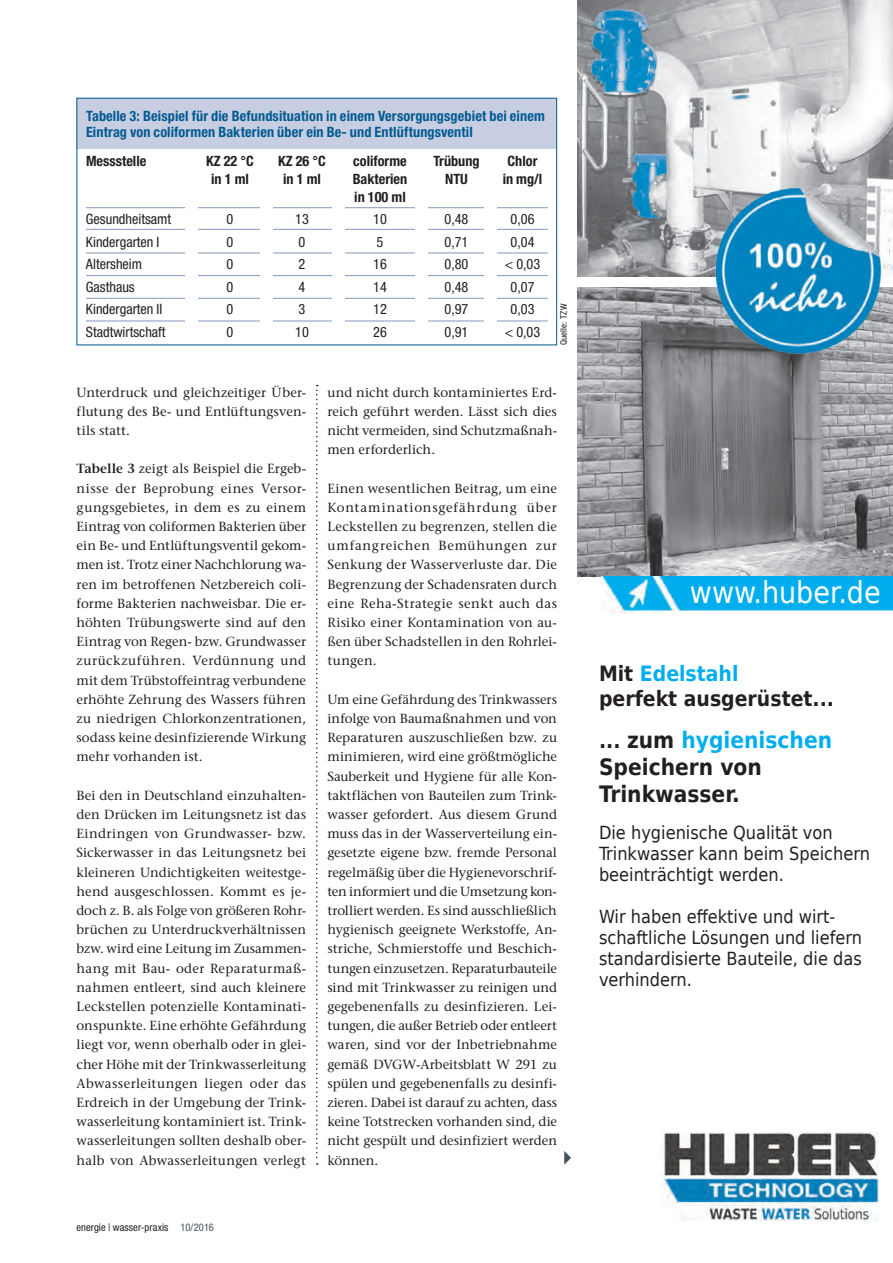
<style>
.page{position:relative;width:893px;height:1263px;background:#fff}
.page>*{position:absolute;margin:0;border:0;box-sizing:border-box;transform-origin:0 0}
.t1{font:30px "Huber Tec";color:#fff}
.t2{font:700 22.5px/27px "Huber Tec";color:#231f20}
.t3{font:700 21px/25.2px "Huber Tec";color:#231f20}
.t4{font:18px/21px "Huber Tec";color:#231f20}
.t5{font:condensed 14.25px "Helvetica Neue LT Std";color:#231f20}
.t6{font:700 condensed 14.25px/16.5px "Helvetica Neue LT Std";letter-spacing:.01em;color:#015a92}
.t7{font:700 condensed 14.25px "Helvetica Neue LT Std";color:#231f20}
.t8{font:13.2px/19.2px "Stone Serif";letter-spacing:.005em;color:#231f20;text-align:justify}
.t9{font:condensed 10.5px "Helvetica Neue LT Std";letter-spacing:.005em;color:#231f20}
.t10{font:condensed 9px "Helvetica Neue LT Std";letter-spacing:.015em;color:#231f20}
.s1{font-weight:600}
.s2{color:#45555d}
.s3{color:#00aeef}
.s4{font-size:21px}
</style>
<div class="page">
<svg style="left:316px;top:385px;width:2px;height:780px"></svg>
<div style="left:77px;top:98px;width:480px;height:50px;background:#c8cee1"></div>
<hr style="left:86px;top:253px;width:462px;height:1px;background:#8497bd">
<hr style="left:86px;top:275px;width:462px;height:1px;background:#8497bd">
<hr style="left:86px;top:207px;width:462px;height:1px;background:#8497bd">
<hr style="left:86px;top:298px;width:462px;height:1px;background:#8497bd">
<hr style="left:86px;top:229px;width:462px;height:1px;background:#8497bd">
<hr style="left:86px;top:321px;width:462px;height:1px;background:#8497bd">
<div style="left:185px;top:206px;width:13px;height:131px;background:#fff"></div>
<div style="left:260px;top:206px;width:13px;height:131px;background:#fff"></div>
<div style="left:332px;top:206px;width:13px;height:131px;background:#fff"></div>
<div style="left:415px;top:206px;width:13px;height:131px;background:#fff"></div>
<div style="left:484px;top:206px;width:13px;height:131px;background:#fff"></div>
<svg style="left:564px;top:1151px;width:7px;height:14px"></svg>
<img style="left:578px;top:0;width:315px;height:276px">
<img style="left:578px;top:287px;width:315px;height:289px">
<img style="left:601px;top:576px;width:292px;height:37px">
<img style="left:662px;top:1132px;width:217px;height:88px">
<img style="left:706px;top:186px;width:187px;height:180px">
<p class="t6" style="left:86px;top:107px;width:460px">Tabelle 3: Beispiel für die Befundsituation in einem Versorgungsgebiet bei einem<br>Eintrag von coliformen Bakterien über ein Be- und Entlüftungsventil</p>
<p class="t7" style="left:86px;top:152px;width:62px">Messstelle</p>
<p class="t7" style="left:206px;top:152px;width:49px">KZ 22 °C</p>
<p class="t7" style="left:278px;top:152px;width:49px">KZ 26 °C</p>
<p class="t7" style="left:353px;top:152px;width:55px">coliforme</p>
<p class="t7" style="left:433px;top:152px;width:48px">Trübung</p>
<p class="t7" style="left:508px;top:152px;width:31px">Chlor</p>
<p class="t7" style="left:211px;top:170px;width:39px">in 1 ml</p>
<p class="t7" style="left:283px;top:170px;width:39px">in 1 ml</p>
<p class="t7" style="left:353px;top:170px;width:56px">Bakterien</p>
<p class="t7" style="left:445px;top:170px;width:24px">NTU</p>
<p class="t7" style="left:503px;top:170px;width:41px">in mg/l</p>
<p class="t7" style="left:354px;top:188px;width:53px">in 100 ml</p>
<p class="t5" style="left:86px;top:211px;width:87px">Gesundheitsamt</p>
<p class="t5" style="left:227px;top:211px;width:8px">0</p>
<p class="t5" style="left:295px;top:211px;width:15px">13</p>
<p class="t5" style="left:373px;top:211px;width:15px">10</p>
<p class="t5" style="left:445px;top:211px;width:25px">0,48</p>
<p class="t5" style="left:511px;top:211px;width:25px">0,06</p>
<p class="t5" style="left:86px;top:233px;width:75px">Kindergarten I</p>
<p class="t5" style="left:227px;top:233px;width:8px">0</p>
<p class="t5" style="left:299px;top:233px;width:8px">0</p>
<p class="t5" style="left:377px;top:233px;width:8px">5</p>
<p class="t5" style="left:445px;top:233px;width:25px">0,71</p>
<p class="t5" style="left:511px;top:233px;width:25px">0,04</p>
<p class="t5" style="left:86px;top:256px;width:58px">Altersheim</p>
<p class="t5" style="left:227px;top:256px;width:8px">0</p>
<p class="t5" style="left:299px;top:256px;width:8px">2</p>
<p class="t5" style="left:373px;top:256px;width:15px">16</p>
<p class="t5" style="left:445px;top:256px;width:25px">0,80</p>
<p class="t5" style="left:505px;top:256px;width:37px">&lt; 0,03</p>
<p class="t5" style="left:86px;top:278px;width:50px">Gasthaus</p>
<p class="t5" style="left:227px;top:278px;width:8px">0</p>
<p class="t5" style="left:299px;top:278px;width:8px">4</p>
<p class="t5" style="left:373px;top:278px;width:15px">14</p>
<p class="t5" style="left:445px;top:278px;width:25px">0,48</p>
<p class="t5" style="left:511px;top:278px;width:25px">0,07</p>
<p class="t5" style="left:86px;top:301px;width:78px">Kindergarten II</p>
<p class="t5" style="left:227px;top:301px;width:8px">0</p>
<p class="t5" style="left:299px;top:301px;width:8px">3</p>
<p class="t5" style="left:373px;top:301px;width:15px">12</p>
<p class="t5" style="left:445px;top:301px;width:25px">0,97</p>
<p class="t5" style="left:511px;top:301px;width:25px">0,03</p>
<p class="t5" style="left:86px;top:323px;width:81px">Stadtwirtschaft</p>
<p class="t5" style="left:227px;top:323px;width:8px">0</p>
<p class="t5" style="left:295px;top:323px;width:15px">10</p>
<p class="t5" style="left:373px;top:323px;width:15px">26</p>
<p class="t5" style="left:445px;top:323px;width:25px">0,91</p>
<p class="t5" style="left:505px;top:323px;width:37px">&lt; 0,03</p>
<p class="t10" style="left:558px;top:345px;width:43px;rotate:-90deg">Quelle: TZW</p>
<p class="t8" style="left:77px;top:382px;width:231px">Unterdruck und gleichzeitiger Über&shy;flutung des Be- und Entlüftungsven&shy;tils statt.</p>
<p class="t8" style="left:77px;top:459px;width:231px"><span class="s1">Tabelle 3</span> zeigt als Beispiel die Ergeb&shy;nisse der Beprobung eines Versor&shy;gungsgebietes, in dem es zu einem Eintrag von coliformen Bakterien über ein Be- und Entlüftungsventil gekom&shy;men ist. Trotz einer Nachchlorung wa&shy;ren im betroffenen Netzbereich coli&shy;forme Bakterien nachweisbar. Die er&shy;höhten Trübungswerte sind auf den Eintrag von Regen- bzw. Grundwasser zurückzuführen. Verdünnung und mit dem Trübstoffeintrag verbundene erhöhte Zehrung des Wassers führen zu niedrigen Chlorkonzentrationen, sodass keine desinfizierende Wirkung mehr vorhanden ist.</p>
<p class="t8" style="left:77px;top:786px;width:231px">Bei den in Deutschland einzuhalten&shy;den Drücken im Leitungsnetz ist das Eindringen von Grundwasser- bzw.<br>Sickerwasser in das Leitungsnetz bei kleineren Undichtigkeiten weitestge&shy;hend ausgeschlossen. Kommt es je&shy;doch z. B. als Folge von größeren Rohr&shy;brüchen zu Unterdruckverhältnissen bzw. wird eine Leitung im Zusammen&shy;hang mit Bau- oder Reparaturmaß&shy;nahmen entleert, sind auch kleinere Leckstellen potenzielle Kontaminati&shy;onspunkte. Eine erhöhte Gefährdung liegt vor, wenn oberhalb oder in glei&shy;cher Höhe mit der Trinkwasserleitung Abwasserleitungen liegen oder das Erdreich in der Umgebung der Trink&shy;wasserleitung kontaminiert ist. Trink&shy;wasserleitungen sollten deshalb ober&shy;halb von Abwasserleitungen verlegt</p>
<p class="t8" style="left:327px;top:382px;width:231px">und nicht durch kontaminiertes Erd&shy;reich geführt werden. Lässt sich dies nicht vermeiden, sind Schutzmaßnah&shy;men erforderlich.</p>
<p class="t8" style="left:327px;top:478px;width:231px">Einen wesentlichen Beitrag, um eine Kontaminationsgefährdung über Leckstellen zu begrenzen, stellen die umfangreichen Bemühungen zur Senkung der Wasserverluste dar. Die Begrenzung der Schadensraten durch eine Reha-Strategie senkt auch das Risiko einer Kontamination von au&shy;ßen über Schadstellen in den Rohrlei&shy;tungen.</p>
<p class="t8" style="left:327px;top:690px;width:231px">Um eine Gefährdung des Trinkwassers infolge von Baumaßnahmen und von Reparaturen auszuschließen bzw. zu minimieren, wird eine größtmögliche Sauberkeit und Hygiene für alle Kon&shy;taktflächen von Bauteilen zum Trink&shy;wasser gefordert. Aus diesem Grund muss das in der Wasserverteilung ein&shy;gesetzte eigene bzw. fremde Personal regelmäßig über die Hygienevorschrif&shy;ten informiert und die Umsetzung kon&shy;trolliert werden. Es sind ausschließlich hygienisch geeignete Werkstoffe, An&shy;striche, Schmierstoffe und Beschich&shy;tungen einzusetzen. Reparaturbauteile sind mit Trinkwasser zu reinigen und gegebenenfalls zu desinfizieren. Lei&shy;tungen, die außer Betrieb oder entleert waren, sind vor der Inbetriebnahme gemäß DVGW-Arbeitsblatt W 291 zu spülen und gegebenenfalls zu desinfi&shy;zieren. Dabei ist darauf zu achten, dass keine Totstrecken vorhanden sind, die nicht gespült und desinfiziert werden können.</p>
<p class="t9" style="left:77px;top:1221px;width:139px">energie | wasser-praxis <span class="s2">10/2016</span></p>
<p class="t1" style="left:690px;top:568px;width:192px">www.huber.de</p>
<p class="t3" style="left:599px;top:660px;width:237px">Mit <span class="s3">Edelstahl<br></span>perfekt ausgerüstet...</p>
<p class="t2" style="left:599px;top:725px;width:235px"><span class="s4">...</span> zum <span class="s3">hygienischen<br></span>Speichern von<br>Trinkwasser.</p>
<p class="t4" style="left:599px;top:821px;width:272px">Die hygienische Qualität von<br>Trinkwasser kann beim Speichern beeinträchtigt werden.</p>
<p class="t4" style="left:599px;top:905px;width:264px">Wir haben effektive und wirt&shy;schaftliche Lösungen und liefern standardisierte Bauteile, die das verhindern.</p>
</div>
